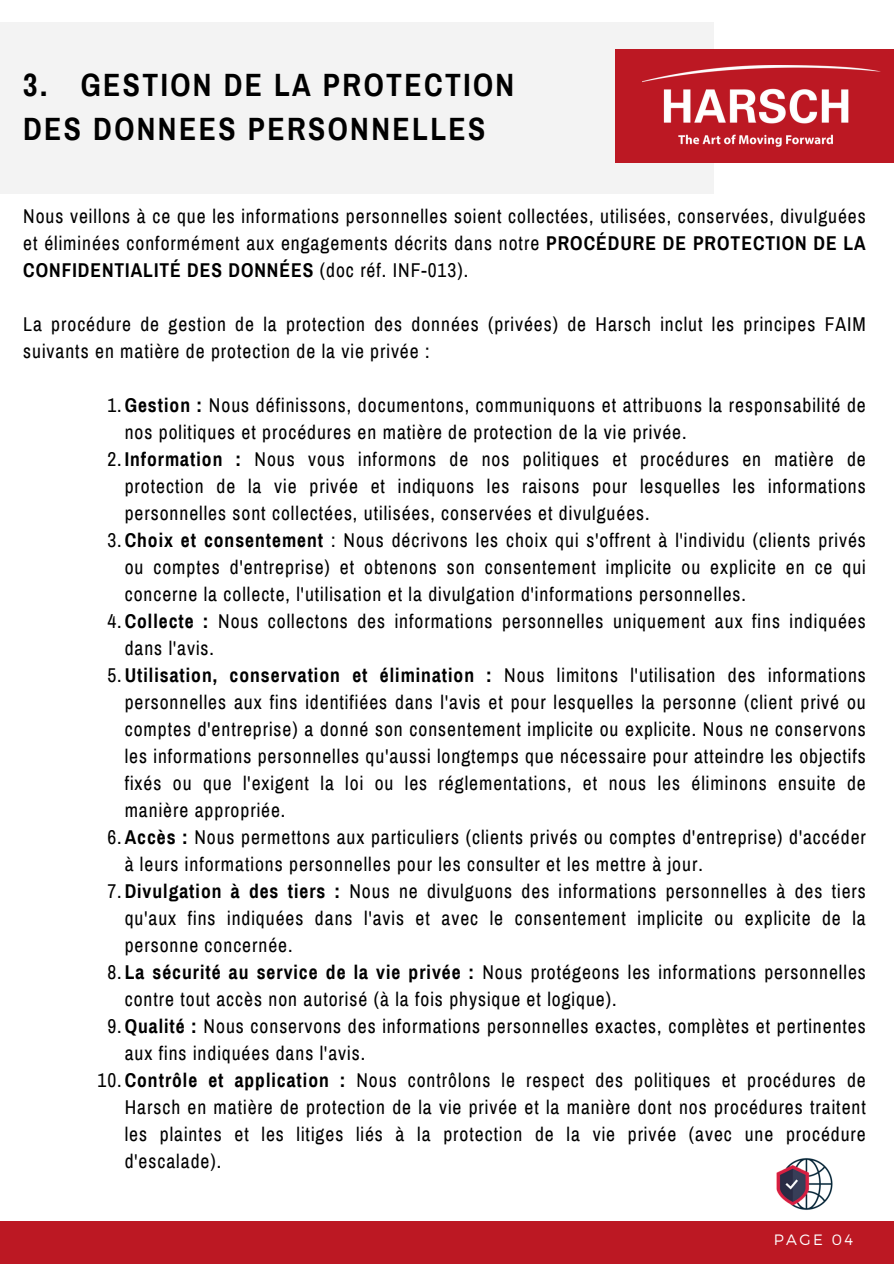
<style>
.page{position:relative;width:894px;height:1264px;background:#fff}
.page>*{position:absolute;margin:0;border:0;box-sizing:border-box;transform-origin:0 0}
.t1{font:700 31.5px/43.3px "Archivo Narrow";letter-spacing:.075em;color:#000}
.t2{font:19.5px/27px "Archivo Narrow";letter-spacing:.05em;color:#000;text-align:justify}
.t3{font:300 15px "Montserrat";letter-spacing:.16em;color:#fff}
.s1{font-weight:700}
</style>
<div class="page">
<div style="left:0;top:1221px;width:893px;height:42px;background:#bc1823"></div>
<div style="left:0;top:22px;width:713px;height:171px;background:#f3f3f3"></div>
<div style="left:615px;top:49px;width:278px;height:114px;background:#bc1823"></div>
<img style="left:642px;top:66px;width:238px;height:81px">
<img style="left:776px;top:1158px;width:57px;height:52px">
<p class="t1" style="left:23px;top:64px;width:492px">3. GESTION DE LA PROTECTION<br>DES DONNEES PERSONNELLES</p>
<h1 class="t2" style="left:23px;top:203px;width:843px">Nous veillons à ce que les informations personnelles soient collectées, utilisées, conservées, divulguées et éliminées conformément aux engagements décrits dans notre <span class="s1">PROCÉDURE DE PROTECTION DE LA CONFIDENTIALITÉ DES DONNÉES</span> (doc réf. INF-013).</h1>
<p class="t2" style="left:23px;top:311px;width:843px">La procédure de gestion de la protection des données (privées) de Harsch inclut les principes FAIM suivants en matière de protection de la vie privée :</p>
<p class="t2" style="left:125px;top:392px;width:742px;text-indent:-17px">1.<span class="s1">Gestion :</span> Nous définissons, documentons, communiquons et attribuons la responsabilité de nos politiques et procédures en matière de protection de la vie privée.</p>
<h2 class="t2" style="left:125px;top:446px;width:742px;text-indent:-17px">2.<span class="s1">Information :</span> Nous vous informons de nos politiques et procédures en matière de protection de la vie privée et indiquons les raisons pour lesquelles les informations personnelles sont collectées, utilisées, conservées et divulguées.</h2>
<h2 class="t2" style="left:125px;top:527px;width:742px;text-indent:-17px">3.<span class="s1">Choix et consentement</span> : Nous décrivons les choix qui s'offrent à l'individu (clients privés ou comptes d'entreprise) et obtenons son consentement implicite ou explicite en ce qui concerne la collecte, l'utilisation et la divulgation d'informations personnelles.</h2>
<p class="t2" style="left:125px;top:608px;width:742px;text-indent:-17px">4.<span class="s1">Collecte :</span> Nous collectons des informations personnelles uniquement aux fins indiquées dans l'avis.</p>
<p class="t2" style="left:125px;top:662px;width:742px;text-indent:-17px">5.<span class="s1">Utilisation, conservation et élimination :</span> Nous limitons l'utilisation des informations personnelles aux fins identifiées dans l'avis et pour lesquelles la personne (client privé ou comptes d'entreprise) a donné son consentement implicite ou explicite. Nous ne conservons les informations personnelles qu'aussi longtemps que nécessaire pour atteindre les objectifs fixés ou que l'exigent la loi ou les réglementations, et nous les éliminons ensuite de manière appropriée.</p>
<p class="t2" style="left:125px;top:824px;width:742px;text-indent:-17px">6.<span class="s1">Accès :</span> Nous permettons aux particuliers (clients privés ou comptes d'entreprise) d'accéder à leurs informations personnelles pour les consulter et les mettre à jour.</p>
<p class="t2" style="left:125px;top:878px;width:742px;text-indent:-17px">7.<span class="s1">Divulgation à des tiers :</span> Nous ne divulguons des informations personnelles à des tiers qu'aux fins indiquées dans l'avis et avec le consentement implicite ou explicite de la personne concernée.</p>
<p class="t2" style="left:125px;top:959px;width:742px;text-indent:-17px">8.<span class="s1">La sécurité au service de la vie privée :</span> Nous protégeons les informations personnelles contre tout accès non autorisé (à la fois physique et logique).</p>
<p class="t2" style="left:125px;top:1013px;width:742px;text-indent:-17px">9.<span class="s1">Qualité :</span> Nous conservons des informations personnelles exactes, complètes et pertinentes aux fins indiquées dans l'avis.</p>
<p class="t2" style="left:125px;top:1067px;width:742px;text-indent:-27px">10.<span class="s1">Contrôle et application :</span> Nous contrôlons le respect des politiques et procédures de Harsch en matière de protection de la vie privée et la manière dont nos procédures traitent les plaintes et les litiges liés à la protection de la vie privée (avec une procédure d'escalade).</p>
<p class="t3" style="left:773px;top:1230px;width:81px">PAGE 04</p>
</div>
